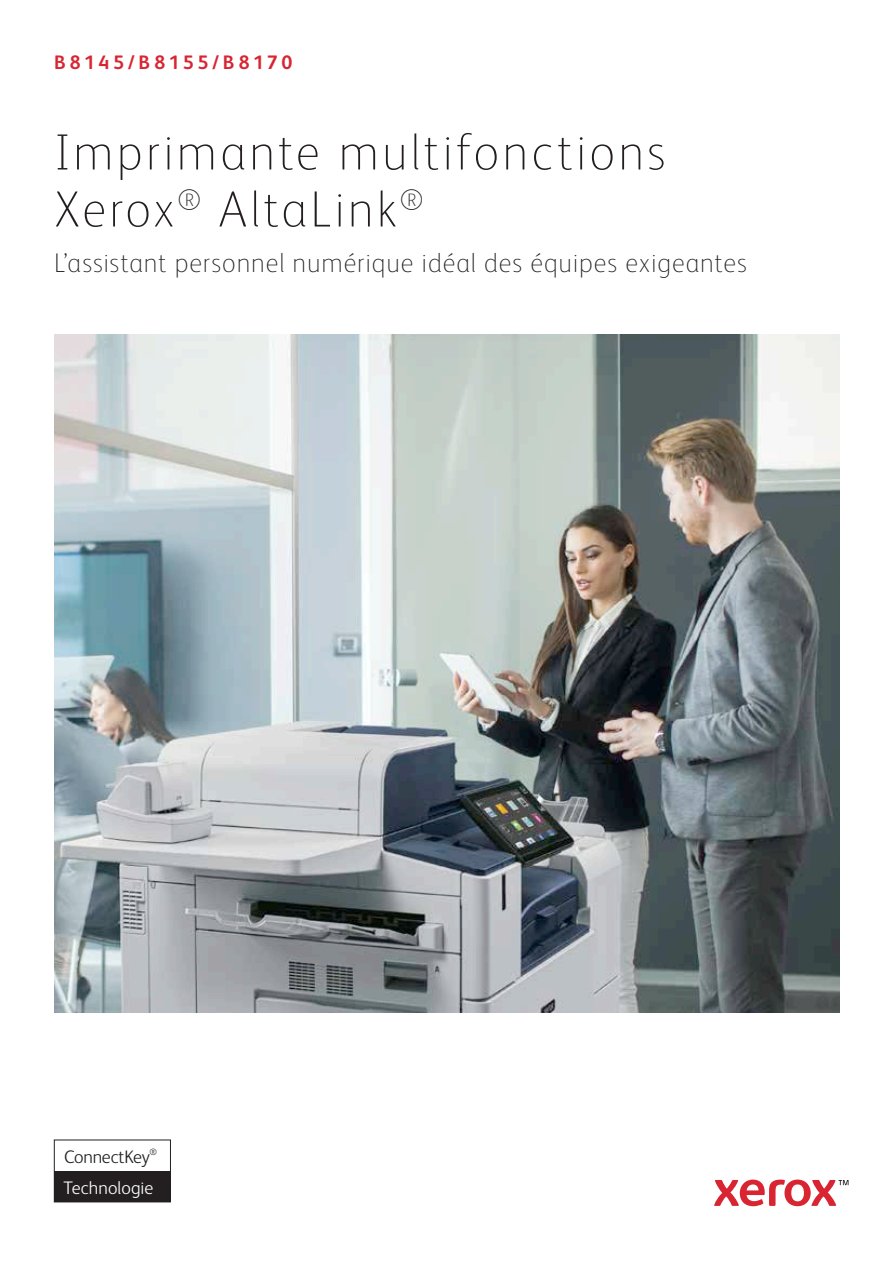
<style>
.page{position:relative;width:893px;height:1263px;background:#fff}
.page>*{position:absolute;margin:0;border:0;box-sizing:border-box;transform-origin:0 0}
.t1{font:100 51px/57px "Xerox Sans";letter-spacing:.06em;color:#231f20}
.t2{font:100 27px "Xerox Sans";letter-spacing:.03em;color:#231f20}
.t3{font:700 19.5px "Xerox Sans";letter-spacing:.185em;color:#d92432}
.t4{font:300 18.15px "Xerox Sans";letter-spacing:.005em;color:#fff}
.t5{font:300 18.15px "Xerox Sans";letter-spacing:-.015em;color:#231f20}
</style>
<div class="page">
<svg style="left:714px;top:1179px;width:134px;height:27px"></svg>
<div style="left:54px;top:1140px;width:117px;height:62px;border:1px solid #231f20"></div>
<div style="left:54px;top:1171px;width:116px;height:31px;background:#231f20"></div>
<img style="left:55px;top:334px;width:785px;height:679px">
<p class="t3" style="left:54px;top:49px;width:240px">B8145/B8155/B8170</p>
<h1 class="t1" style="left:54px;top:121px;width:613px">Imprimante multifonctions<br>Xerox<sup>®</sup> AltaLink<sup>®</sup></h1>
<p class="t2" style="left:54px;top:245px;width:694px">L’assistant personnel numérique idéal des équipes exigeantes</p>
<p class="t5" style="left:64px;top:1145px;width:94px">ConnectKey<sup>®</sup></p>
<p class="t4" style="left:64px;top:1175px;width:91px">Technologie</p>
</div>
